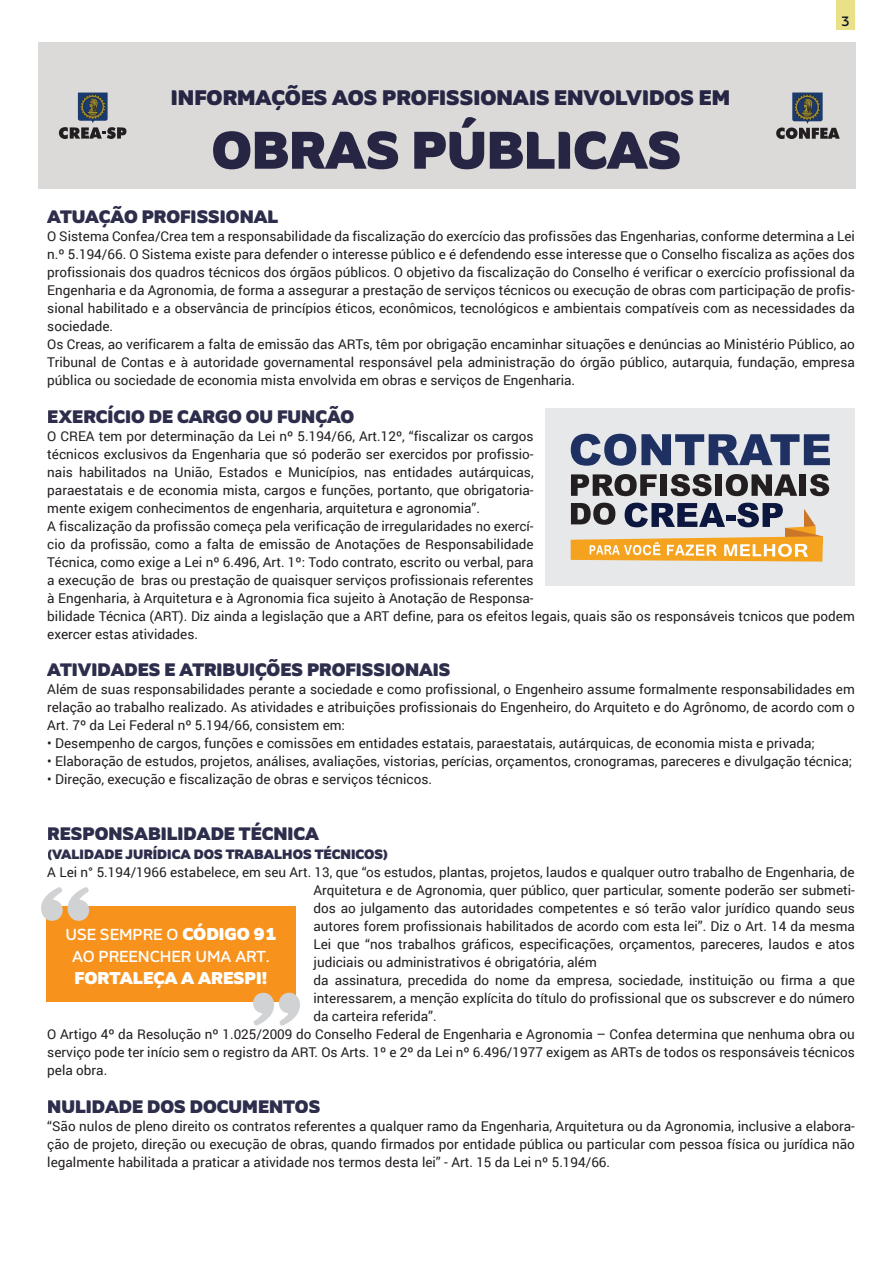
<style>
.page{position:relative;width:893px;height:1263px;background:#fff}
.page>*{position:absolute;margin:0;border:0;box-sizing:border-box;transform-origin:0 0}
.t1{font:52.5px "Amino Alt Regular 3";color:#262543}
.t2{font:21px "Amino Alt Regular 3";color:#262543}
.t3{font:18px "Amino Alt Regular 3";color:#2d2d4c}
.t4{font:17.1px "Amino Regular 9";color:#fff}
.t5{font:15.9px/21.9px "Amino Alt Regular 5";color:#fff;text-align:center}
.t6{font:13.5px/18px "Roboto";color:#231f20}
.t7{font:13.5px "Amino Alt Regular 3";color:#2d2d4c}
.t8{font:13.5px "Amino Alt Regular 5";color:#0f1427}
.s1{font-family:"Amino Regular 9";font-size:17.1px}
</style>
<div class="page">
<div style="left:836px;top:0;width:19px;height:29px;background:#e9e088"></div>
<div style="left:38px;top:43px;width:817px;height:146px;background:#dbdad9"></div>
<svg style="left:59px;top:93px;width:67px;height:46px"></svg>
<div style="left:546px;top:408px;width:309px;height:178px;background:#e7e8e9"></div>
<svg style="left:571px;top:434px;width:259px;height:32px"></svg>
<svg style="left:571px;top:474px;width:86px;height:22px"></svg>
<div style="left:660px;top:474px;width:7px;height:22px;background:#231f20"></div>
<svg style="left:671px;top:474px;width:41px;height:22px"></svg>
<div style="left:715px;top:474px;width:7px;height:22px;background:#231f20"></div>
<svg style="left:726px;top:474px;width:71px;height:22px"></svg>
<div style="left:800px;top:474px;width:6px;height:22px;background:#231f20"></div>
<svg style="left:810px;top:474px;width:19px;height:22px"></svg>
<svg style="left:571px;top:503px;width:252px;height:59px"></svg>
<svg style="left:776px;top:93px;width:64px;height:46px"></svg>
<div style="left:46px;top:906px;width:249px;height:96px;background:#f7931d"></div>
<svg style="left:41px;top:887px;width:48px;height:34px"></svg>
<svg style="left:253px;top:993px;width:47px;height:32px"></svg>
<h2 class="t2" style="left:171px;top:84px;width:561px">INFORMAÇÕES AOS PROFISSIONAIS ENVOLVIDOS EM</h2>
<h1 class="t1" style="left:212px;top:117px;width:471px">OBRAS PÚBLICAS</h1>
<p class="t8" style="left:841px;top:13px;width:10px">3</p>
<h3 class="t3" style="left:47px;top:205px;width:233px">ATUAÇÃO PROFISSIONAL</h3>
<p class="t6" style="left:47px;top:227px;width:809px">O Sistema Confea/Crea tem a responsabilidade da fiscalização do exercício das profissões das Engenharias, conforme determina a Lei n.º 5.194/66. O Sistema existe para defender o interesse público e é defendendo esse interesse que o Conselho fiscaliza as ações dos profissionais dos quadros técnicos dos órgãos públicos. O objetivo da fiscalização do Conselho é verificar o exercício profissional da Engenharia e da Agronomia, de forma a assegurar a prestação de serviços técnicos ou execução de obras com participação de profis&shy;sional habilitado e a observância de princípios éticos, econômicos, tecnológicos e ambientais compatíveis com as necessidades da sociedade.<br>Os Creas, ao verificarem a falta de emissão das ARTs, têm por obrigação encaminhar situações e denúncias ao Ministério Público, ao Tribunal de Contas e à autoridade governamental responsável pela administração do órgão público, autarquia, fundação, empresa pública ou sociedade de economia mista envolvida em obras e serviços de Engenharia.</p>
<h3 class="t3" style="left:47px;top:405px;width:309px">EXERCÍCIO DE CARGO OU FUNÇÃO</h3>
<p class="t6" style="left:47px;top:426px;width:809px">O CREA tem por determinação da Lei nº 5.194/66, Art.12º, “fiscalizar os cargos<br>técnicos exclusivos da Engenharia que só poderão ser exercidos por profissio-<br>nais habilitados na União, Estados e Municípios, nas entidades autárquicas,<br>paraestatais e de economia mista, cargos e funções, portanto, que obrigatoria-<br>mente exigem conhecimentos de engenharia, arquitetura e agronomia”.<br>A fiscalização da profissão começa pela verificação de irregularidades no exercí-<br>cio da profissão, como a falta de emissão de Anotações de Responsabilidade<br>Técnica, como exige a Lei nº 6.496, Art. 1º: Todo contrato, escrito ou verbal, para<br>a execução de bras ou prestação de quaisquer serviços profissionais referentes<br>à Engenharia, à Arquitetura e à Agronomia fica sujeito à Anotação de Responsa-<br>bilidade Técnica (ART). Diz ainda a legislação que a ART define, para os efeitos legais, quais são os responsáveis tcnicos que podem exercer estas atividades.</p>
<h3 class="t3" style="left:47px;top:658px;width:405px">ATIVIDADES E ATRIBUIÇÕES PROFISSIONAIS</h3>
<p class="t6" style="left:47px;top:680px;width:809px;text-align:justify">Além de suas responsabilidades perante a sociedade e como profissional, o Engenheiro assume formalmente responsabilidades em relação ao trabalho realizado. As atividades e atribuições profissionais do Engenheiro, do Arquiteto e do Agrônomo, de acordo com o Art. 7º da Lei Federal nº 5.194/66, consistem em:</p>
<p class="t6" style="left:47px;top:734px;width:769px">• Desempenho de cargos, funções e comissões em entidades estatais, paraestatais, autárquicas, de economia mista e privada;</p>
<p class="t6" style="left:47px;top:752px;width:806px">• Elaboração de estudos, projetos, análises, avaliações, vistorias, perícias, orçamentos, cronogramas, pareceres e divulgação técnica;</p>
<p class="t6" style="left:47px;top:770px;width:386px">• Direção, execução e fiscalização de obras e serviços técnicos.</p>
<h3 class="t3" style="left:47px;top:822px;width:273px">RESPONSABILIDADE TÉCNICA</h3>
<p class="t7" style="left:47px;top:846px;width:342px">(VALIDADE JURÍDICA DOS TRABALHOS TÉCNICOS)</p>
<p class="t6" style="left:47px;top:863px;width:809px">A Lei n° 5.194/1966 estabelece, em seu Art. 13, que “os estudos, plantas, projetos, laudos e qualquer outro trabalho de Engenharia, de</p>
<p class="t6" style="left:313px;top:881px;width:543px">Arquitetura e de Agronomia, quer público, quer particular, somente poderão ser submeti-</p>
<p class="t6" style="left:313px;top:899px;width:543px">dos ao julgamento das autoridades competentes e só terão valor jurídico quando seus</p>
<p class="t6" style="left:313px;top:917px;width:543px">autores forem profissionais habilitados de acordo com esta lei”. Diz o Art. 14 da mesma</p>
<p class="t6" style="left:313px;top:935px;width:543px">Lei que “nos trabalhos gráficos, especificações, orçamentos, pareceres, laudos e atos</p>
<p class="t6" style="left:313px;top:953px;width:285px">judiciais ou administrativos é obrigatória, além</p>
<p class="t6" style="left:313px;top:971px;width:543px">da assinatura, precedida do nome da empresa, sociedade, instituição ou firma a que</p>
<p class="t6" style="left:313px;top:989px;width:543px">interessarem, a menção explícita do título do profissional que os subscrever e do número</p>
<p class="t6" style="left:313px;top:1007px;width:125px">da carteira referida”.</p>
<p class="t6" style="left:47px;top:1025px;width:809px">O Artigo 4º da Resolução nº 1.025/2009 do Conselho Federal de Engenharia e Agronomia – Confea determina que nenhuma obra ou</p>
<p class="t6" style="left:47px;top:1043px;width:809px">serviço pode ter início sem o registro da ART. Os Arts. 1º e 2º da Lei nº 6.496/1977 exigem as ARTs de todos os responsáveis técnicos</p>
<p class="t6" style="left:47px;top:1061px;width:62px">pela obra.</p>
<h3 class="t3" style="left:47px;top:1095px;width:275px">NULIDADE DOS DOCUMENTOS</h3>
<p class="t6" style="left:47px;top:1116px;width:809px;text-align:justify">“São nulos de pleno direito os contratos referentes a qualquer ramo da Engenharia, Arquitetura ou da Agronomia, inclusive a elabora&shy;ção de projeto, direção ou execução de obras, quando firmados por entidade pública ou particular com pessoa física ou jurídica não legalmente habilitada a praticar a atividade nos termos desta lei” - Art. 15 da Lei nº 5.194/66.</p>
<p class="t5" style="left:65px;top:923px;width:212px">USE SEMPRE O <span class="s1">CÓDIGO 91<br></span>AO PREENCHER UMA ART.</p>
<p class="t4" style="left:75px;top:967px;width:194px">FORTALEÇA A ARESPI!</p>
</div>
